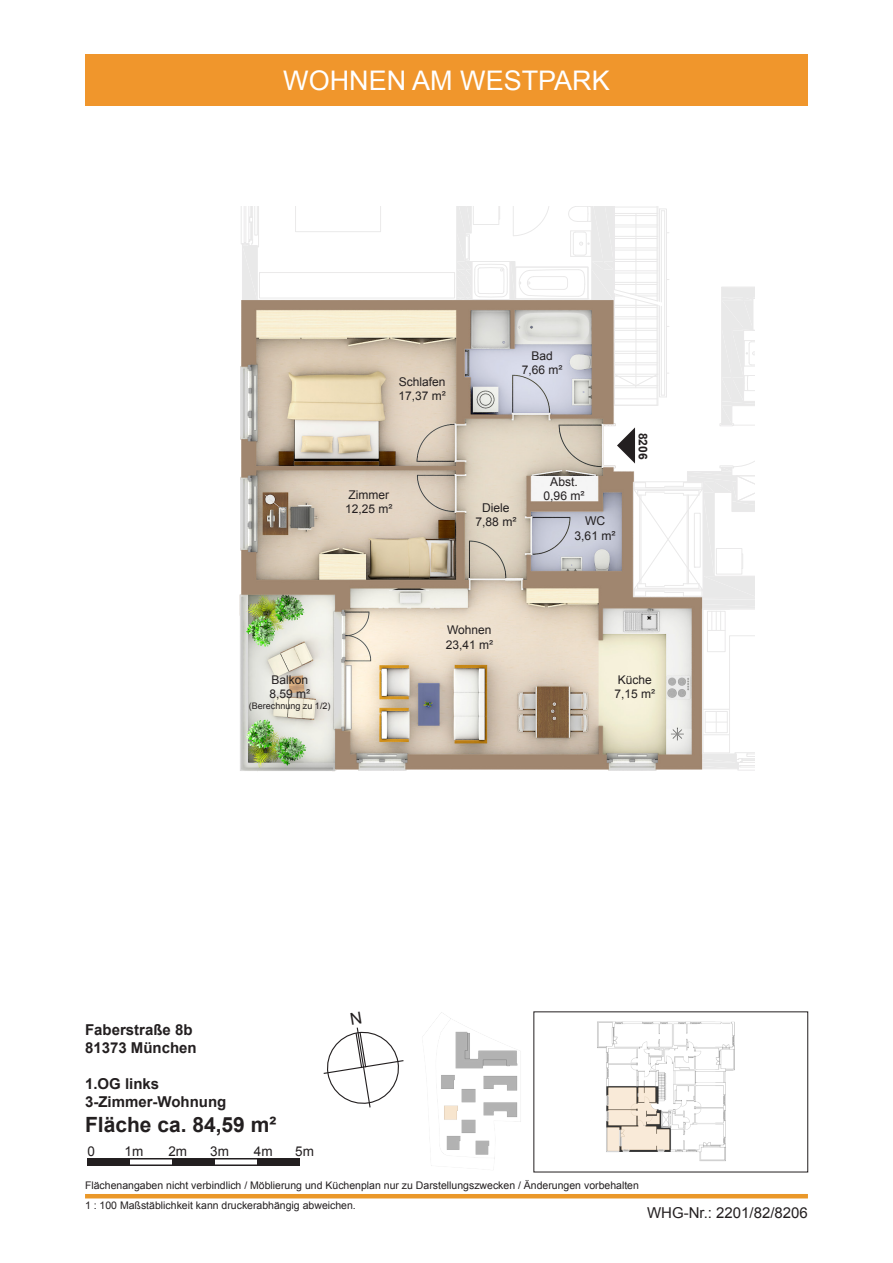
<style>
.page{position:relative;width:893px;height:1263px;background:#fff}
.page>*{position:absolute;margin:0;border:0;box-sizing:border-box;transform-origin:0 0}
.t1{font:27px "Arial";color:#fff}
.t2{font:700 21px "Arial";color:#231f20}
.t3{font:700 15px "Arial";color:#231f20}
.t4{font:15px "Arial";color:#231f20}
.t5{font:13.5px "Arial";color:#231f20}
.t6{font:12.15px "Arial";color:#231f20}
.t7{font:12px "Arial";color:#231f20}
.t8{font:700 12px "Arial";color:#231f20}
.t9{font:10.5px "Arial";color:#231f20}
.t10{font:9px "Arial";color:#231f20}
</style>
<div class="page">
<div style="left:87px;top:1158px;width:43px;height:8px;background:#231f20"></div>
<hr style="left:87px;top:1158px;width:213px;height:1px;background:#231f20">
<hr style="left:87px;top:1164px;width:213px;height:2px;background:#231f20">
<div style="left:172px;top:1158px;width:43px;height:8px;background:#231f20"></div>
<div style="left:257px;top:1158px;width:43px;height:8px;background:#231f20"></div>
<hr style="left:85px;top:1194px;width:723px;height:4px;background:#ea9829">
<div style="left:85px;top:55px;width:723px;height:51px;background:#f0962c"></div>
<img style="left:534px;top:1012px;width:274px;height:160px">
<img style="left:423px;top:1012px;width:98px;height:154px">
<svg style="left:240px;top:206px;width:515px;height:565px"></svg>
<svg style="left:323px;top:1027px;width:81px;height:81px"></svg>
<h1 class="t1" style="left:283px;top:63px;width:328px">WOHNEN AM WESTPARK</h1>
<p class="t7" style="left:399px;top:374px;width:48px">Schlafen</p>
<p class="t7" style="left:398px;top:388px;width:49px">17,37 m²</p>
<p class="t7" style="left:349px;top:486px;width:42px">Zimmer</p>
<p class="t7" style="left:345px;top:501px;width:49px">12,25 m²</p>
<p class="t7" style="left:531px;top:348px;width:23px">Bad</p>
<p class="t7" style="left:522px;top:362px;width:42px">7,66 m²</p>
<p class="t6" style="left:482px;top:500px;width:29px">Diele</p>
<p class="t6" style="left:475px;top:514px;width:43px">7,88 m²</p>
<p class="t6" style="left:550px;top:473px;width:29px">Abst.</p>
<p class="t6" style="left:543px;top:488px;width:43px">0,96 m²</p>
<p class="t6" style="left:585px;top:513px;width:22px">WC</p>
<p class="t6" style="left:574px;top:527px;width:43px">3,61 m²</p>
<p class="t8" style="left:651px;top:433px;width:28px;rotate:90deg">8206</p>
<p class="t7" style="left:271px;top:672px;width:38px">Balkon</p>
<p class="t7" style="left:269px;top:686px;width:42px">8,59 m²</p>
<p class="t10" style="left:249px;top:700px;width:83px">(Berechnung zu 1/2)</p>
<p class="t7" style="left:447px;top:622px;width:46px">Wohnen</p>
<p class="t7" style="left:446px;top:637px;width:49px">23,41 m²</p>
<p class="t7" style="left:618px;top:672px;width:36px">Küche</p>
<p class="t7" style="left:614px;top:686px;width:42px">7,15 m²</p>
<p class="t3" style="left:85px;top:1019px;width:109px">Faberstraße 8b</p>
<p class="t3" style="left:85px;top:1037px;width:113px">81373 München</p>
<p class="t3" style="left:85px;top:1073px;width:76px">1.OG links</p>
<p class="t3" style="left:85px;top:1091px;width:143px">3-Zimmer-Wohnung</p>
<p class="t2" style="left:85px;top:1110px;width:193px">Fläche ca. 84,59 m²</p>
<p class="t5" style="left:87px;top:1142px;width:9px">0</p>
<p class="t5" style="left:125px;top:1142px;width:20px">1m</p>
<p class="t5" style="left:168px;top:1142px;width:20px">2m</p>
<p class="t5" style="left:210px;top:1142px;width:20px">3m</p>
<p class="t5" style="left:254px;top:1142px;width:20px">4m</p>
<p class="t5" style="left:295px;top:1142px;width:20px">5m</p>
<p class="t9" style="left:85px;top:1179px;width:555px">Flächenangaben nicht verbindlich / Möblierung und Küchenplan nur zu Darstellungszwecken / Änderungen vorbehalten</p>
<p class="t9" style="left:85px;top:1198px;width:272px">1 : 100 Maßstäblichkeit kann druckerabhängig abweichen.</p>
<p class="t4" style="left:647px;top:1203px;width:162px">WHG-Nr.: 2201/82/8206</p>
</div>
